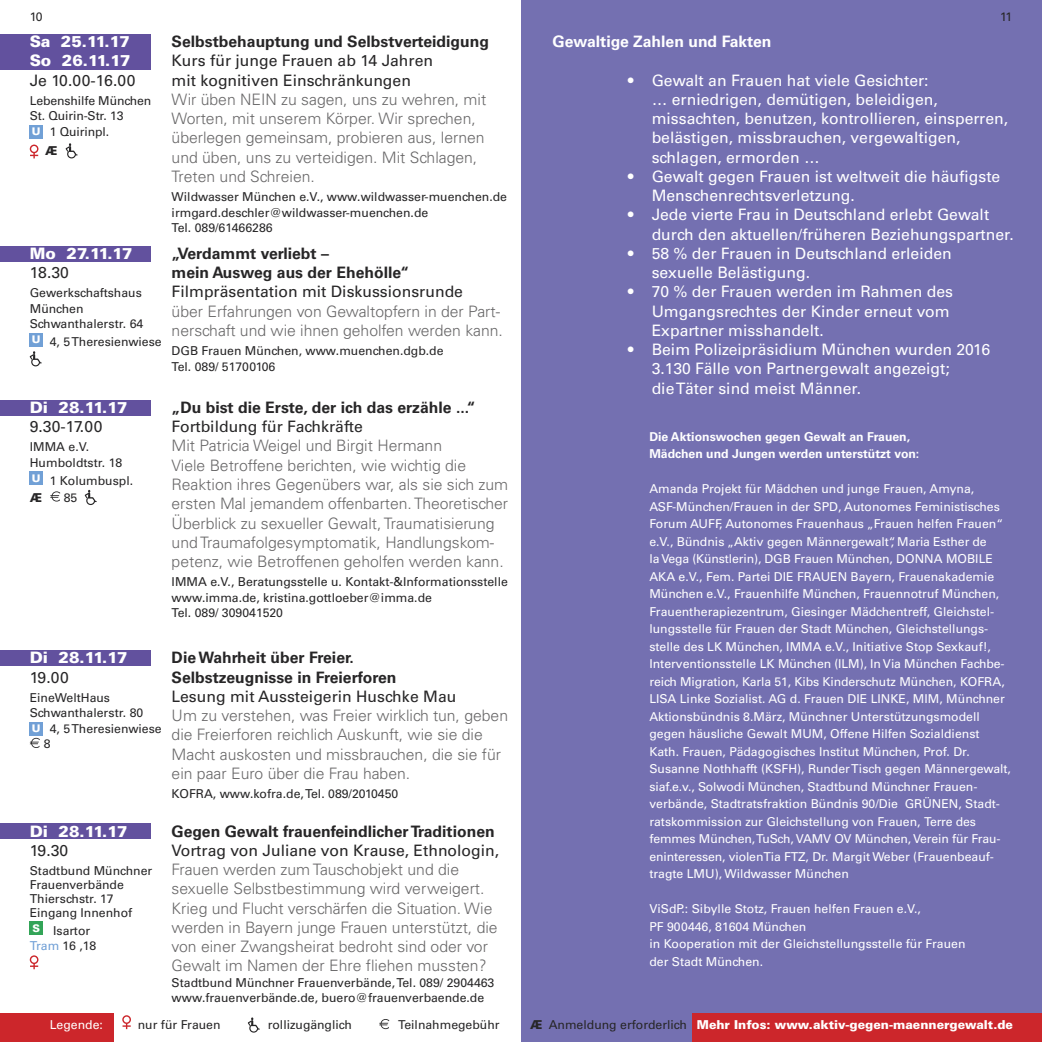
<style>
.page{position:relative;width:1042px;height:1042px;background:#fff}
.page>*{position:absolute;margin:0;border:0;box-sizing:border-box;transform-origin:0 0}
.t1{font:300 15.75px/19.2px "Univers LT";color:#686768}
.t2{font:15.75px/19.2px "Univers LT Std";color:#fff}
.t3{font:15.75px/19.2px "Univers LT Std";color:#272627}
.t4{font:700 15.75px/19.2px "Univers LT Std";color:#272627}
.t5{font:900 15.75px/19.2px "Univers LT Std";letter-spacing:-.035em;color:#fff}
.t6{font:700 15.75px "Univers LT Std";color:#fff}
.t7{font:12.25px/17.5px "Univers LT Std";color:#fff}
.t8{font:12.25px/15.4px "Univers LT Std";color:#272627}
.t9{font:700 12.25px/17.5px "Univers LT Std";color:#fff}
.t10{font:900 12.25px "Univers LT Std";color:#fff}
.t11{font:900 12.25px "Univers LT Std";color:#272627}
.t12{font:900 10.5px "Univers LT Std";color:#fff}
.s1{color:#71a0d6}
.s2{color:#cc262b}
.s3{font-weight:900}
</style>
<div class="page">
<div style="left:521px;top:0;width:521px;height:1042px;background:#7470b1"></div>
<div style="left:0;top:400px;width:151px;height:16px;background:#62519e"></div>
<div style="left:0;top:246px;width:151px;height:15px;background:#62519e"></div>
<div style="left:0;top:34px;width:151px;height:36px;background:#62519e"></div>
<div style="left:0;top:650px;width:151px;height:16px;background:#62519e"></div>
<div style="left:0;top:823px;width:151px;height:16px;background:#62519e"></div>
<div style="left:30px;top:333px;width:13px;height:13px;background:#71a0d6"></div>
<div style="left:30px;top:125px;width:13px;height:13px;background:#71a0d6"></div>
<svg style="left:30px;top:145px;width:8px;height:13px"></svg>
<svg style="left:66px;top:143px;width:11px;height:15px"></svg>
<div style="left:30px;top:472px;width:13px;height:13px;background:#71a0d6"></div>
<svg style="left:85px;top:490px;width:12px;height:15px"></svg>
<svg style="left:50px;top:491px;width:10px;height:10px"></svg>
<svg style="left:30px;top:351px;width:12px;height:15px"></svg>
<div style="left:30px;top:722px;width:13px;height:13px;background:#71a0d6"></div>
<svg style="left:30px;top:738px;width:10px;height:10px"></svg>
<div style="left:30px;top:921px;width:13px;height:13px;background:#32a457"></div>
<svg style="left:30px;top:955px;width:8px;height:14px"></svg>
<div style="left:0;top:1014px;width:113px;height:28px;background:#cc262b"></div>
<svg style="left:379px;top:1019px;width:10px;height:10px"></svg>
<svg style="left:248px;top:1017px;width:12px;height:15px"></svg>
<svg style="left:122px;top:1015px;width:9px;height:14px"></svg>
<div style="left:692px;top:1014px;width:350px;height:28px;background:#cc262b"></div>
<p class="t8" style="left:30px;top:10px;width:14px">10</p>
<p class="t8" style="left:1000px;top:10px;width:13px">11</p>
<p class="t5" style="left:30px;top:33px;width:103px">Sa 25.11.17<br>So 26.11.17</p>
<p class="t3" style="left:30px;top:72px;width:107px">Je 10.00-16.00</p>
<p class="t8" style="left:30px;top:94px;width:123px">Lebenshilfe München</p>
<p class="t8" style="left:30px;top:109px;width:95px">St. Quirin-Str. 13</p>
<p class="t8" style="left:50px;top:125px;width:61px">1 Quirinpl.</p>
<p class="t11" style="left:45px;top:146px;width:14px">Æ</p>
<p class="t12" style="left:32px;top:128px;width:10px">U</p>
<p class="t5" style="left:30px;top:245px;width:105px">Mo 27.11.17</p>
<p class="t3" style="left:30px;top:264px;width:41px">18.30</p>
<p class="t8" style="left:30px;top:286px;width:115px">Gewerkschaftshaus<br>München<br>Schwanthalerstr. 64</p>
<p class="t8" style="left:50px;top:335px;width:113px">4, 5Theresienwiese</p>
<p class="t12" style="left:32px;top:336px;width:10px">U</p>
<p class="t5" style="left:30px;top:399px;width:99px">Di 28.11.17</p>
<p class="t3" style="left:30px;top:418px;width:74px">9.30-17.00</p>
<p class="t8" style="left:30px;top:440px;width:94px">IMMA e.V.<br>Humboldtstr. 18</p>
<p class="t8" style="left:50px;top:474px;width:85px">1 Kolumbuspl.</p>
<p class="t11" style="left:30px;top:493px;width:14px">Æ</p>
<p class="t8" style="left:64px;top:490px;width:15px">85</p>
<p class="t12" style="left:32px;top:474px;width:10px">U</p>
<p class="t5" style="left:30px;top:649px;width:99px">Di 28.11.17</p>
<p class="t3" style="left:30px;top:669px;width:41px">19.00</p>
<p class="t8" style="left:30px;top:691px;width:82px">EineWeltHaus</p>
<p class="t8" style="left:30px;top:706px;width:115px">Schwanthalerstr. 80</p>
<p class="t8" style="left:50px;top:721px;width:113px">4, 5Theresienwiese</p>
<p class="t8" style="left:44px;top:737px;width:8px">8</p>
<p class="t12" style="left:32px;top:724px;width:10px">U</p>
<p class="t5" style="left:30px;top:823px;width:99px">Di 28.11.17</p>
<p class="t3" style="left:30px;top:842px;width:40px">19.30</p>
<p class="t8" style="left:30px;top:865px;width:124px;line-height:14px">Stadtbund Münchner<br>Frauenverbände<br>Thierschstr. 17<br>Eingang Innenhof</p>
<p class="t8" style="left:30px;top:923px;width:68px;text-indent:23px">Isartor<br><span class="s1">Tram</span> 16 ,18</p>
<p class="t12" style="left:33px;top:924px;width:9px">S</p>
<p class="t4" style="left:172px;top:33px;width:319px">Selbstbehauptung und Selbstverteidigung</p>
<p class="t3" style="left:172px;top:53px;width:263px">Kurs für junge Frauen ab 14 Jahren mit kognitiven Einschränkungen</p>
<p class="t1" style="left:172px;top:91px;width:316px">Wir üben NEIN zu sagen, uns zu wehren, mit Worten, mit unserem Körper. Wir sprechen, überlegen gemeinsam, probieren aus, lernen und üben, uns zu verteidigen. Mit Schlagen, Treten und Schreien.</p>
<p class="t8" style="left:172px;top:190px;width:337px">Wildwasser München e.V., www.wildwasser-muenchen.de irmgard.deschler@wildwasser-muenchen.de<br>Tel. 089/61466286</p>
<p class="t4" style="left:172px;top:245px;width:239px">„Verdammt verliebt –<br>mein Ausweg aus der Ehehölle“</p>
<p class="t3" style="left:172px;top:284px;width:293px">Filmpräsentation mit Diskussionsrunde</p>
<p class="t1" style="left:172px;top:303px;width:333px">über Erfahrungen von Gewaltopfern in der Part&shy;nerschaft und wie ihnen geholfen werden kann.</p>
<p class="t8" style="left:172px;top:344px;width:273px">DGB Frauen München, www.muenchen.dgb.de<br>Tel. 089/ 51700106</p>
<p class="t4" style="left:172px;top:399px;width:305px">„Du bist die Erste, der ich das erzähle ...“</p>
<p class="t3" style="left:172px;top:418px;width:193px">Fortbildung für Fachkräfte</p>
<p class="t1" style="left:172px;top:438px;width:338px">Mit Patricia Weigel und Birgit Hermann<br>Viele Betroffene berichten, wie wichtig die Reaktion ihres Gegenübers war, als sie sich zum ersten Mal jemandem offenbarten. Theoretischer Überblick zu sexueller Gewalt, Traumatisierung und Traumafolgesymptomatik, Handlungskom&shy;petenz, wie Betroffenen geholfen werden kann.</p>
<p class="t8" style="left:172px;top:575px;width:338px">IMMA e.V., Beratungsstelle u. Kontakt-&amp;Informationsstelle www.imma.de, kristina.gottloeber@imma.de<br>Tel. 089/ 309041520</p>
<p class="t4" style="left:172px;top:649px;width:226px">DieWahrheit über Freier.<br>Selbstzeugnisse in Freierforen</p>
<p class="t3" style="left:172px;top:688px;width:286px">Lesung mit Aussteigerin Huschke Mau</p>
<p class="t1" style="left:172px;top:707px;width:338px">Um zu verstehen, was Freier wirklich tun, geben die Freierforen reichlich Auskunft, wie sie die Macht auskosten und missbrauchen, die sie für ein paar Euro über die Frau haben.</p>
<p class="t8" style="left:172px;top:787px;width:228px">KOFRA, www.kofra.de,Tel. 089/2010450</p>
<p class="t4" style="left:172px;top:823px;width:325px">Gegen Gewalt frauenfeindlicherTraditionen</p>
<p class="t3" style="left:172px;top:842px;width:329px">Vortrag von Juliane von Krause, Ethnologin,</p>
<p class="t1" style="left:172px;top:861px;width:327px">Frauen werden zum Tauschobjekt und die sexuelle Selbstbestimmung wird verweigert.<br>Krieg und Flucht verschärfen die Situation. Wie werden in Bayern junge Frauen unterstützt, die von einer Zwangsheirat bedroht sind oder vor Gewalt im Namen der Ehre fliehen mussten?</p>
<p class="t8" style="left:172px;top:976px;width:324px">Stadtbund Münchner Frauenverbände,Tel. 089/ 2904463 www.frauenverbände.de, buero@frauenverbaende.de</p>
<p class="t7" style="left:50px;top:1017px;width:65px">Legende: <span class="s2">..</span></p>
<p class="t8" style="left:138px;top:1018px;width:84px">nur für Frauen</p>
<p class="t8" style="left:268px;top:1018px;width:86px">rollizugänglich</p>
<p class="t8" style="left:398px;top:1018px;width:103px">Teilnahmegebühr</p>
<p class="t6" style="left:552px;top:36px;width:221px">Gewaltige Zahlen und Fakten</p>
<p class="t2" style="left:652px;top:72px;width:358px;text-indent:-25px"><span class="s3">•</span> Gewalt an Frauen hat viele Gesichter:<br>… erniedrigen, demütigen, beleidigen, missachten, benutzen, kontrollieren, einsperren, belästigen, missbrauchen, vergewaltigen, schlagen, ermorden …</p>
<p class="t2" style="left:652px;top:168px;width:350px;text-indent:-25px"><span class="s3">•</span> Gewalt gegen Frauen ist weltweit die häufigste<br>Menschenrechtsverletzung.</p>
<p class="t2" style="left:652px;top:207px;width:364px;text-indent:-25px"><span class="s3">•</span> Jede vierte Frau in Deutschland erlebt Gewalt durch den aktuellen/früheren Beziehungspartner.</p>
<p class="t2" style="left:652px;top:245px;width:301px;text-indent:-25px"><span class="s3">•</span> 58 % der Frauen in Deutschland erleiden sexuelle Belästigung.</p>
<p class="t2" style="left:652px;top:284px;width:303px;text-indent:-25px"><span class="s3">•</span> 70 % der Frauen werden im Rahmen des<br>Umgangsrechtes der Kinder erneut vom<br>Expartner misshandelt.</p>
<p class="t2" style="left:652px;top:341px;width:340px;text-indent:-25px"><span class="s3">•</span> Beim Polizeipräsidium München wurden 2016<br>3.130 Fälle von Partnergewalt angezeigt; dieTäter sind meist Männer.</p>
<p class="t9" style="left:649px;top:428px;width:271px">Die Aktionswochen gegen Gewalt an Frauen,<br>Mädchen und Jungen werden unterstützt von:</p>
<p class="t7" style="left:649px;top:481px;width:363px">Amanda Projekt für Mädchen und junge Frauen, Amyna, ASF-München/Frauen in der SPD, Autonomes Feministisches Forum AUFF, Autonomes Frauenhaus „Frauen helfen Frauen“ e.V., Bündnis „Aktiv gegen Männergewalt“, Maria Esther de<br>la Vega (Künstlerin), DGB Frauen München, DONNA MOBILE AKA e.V., Fem. Partei DIE FRAUEN Bayern, Frauenakademie München e.V., Frauenhilfe München, Frauennotruf München, Frauentherapiezentrum, Giesinger Mädchentreff, Gleichstel&shy;lungsstelle für Frauen der Stadt München, Gleichstellungs&shy;stelle des LK München, IMMA e.V., Initiative Stop Sexkauf!, Interventionsstelle LK München (ILM), In Via München Fachbe&shy;reich Migration, Karla 51, Kibs Kinderschutz München, KOFRA, LISA Linke Sozialist. AG d. Frauen DIE LINKE, MIM, Münchner Aktionsbündnis 8.März, Münchner Unterstützungsmodell gegen häusliche Gewalt MUM, Offene Hilfen Sozialdienst Kath. Frauen, Pädagogisches Institut München, Prof. Dr.<br>Susanne Nothhafft (KSFH), RunderTisch gegen Männergewalt, siaf.e.v., Solwodi München, Stadtbund Münchner Frauen&shy;verbände, Stadtratsfraktion Bündnis 90/Die GRÜNEN, Stadt&shy;ratskommission zur Gleichstellung von Frauen, Terre des femmes München,TuSch, VAMV OV München, Verein für Frau&shy;eninteressen, violenTia FTZ, Dr. Margit Weber (Frauenbeauf&shy;tragte LMU), Wildwasser München</p>
<p class="t7" style="left:649px;top:901px;width:318px">ViSdP.: Sibylle Stotz, Frauen helfen Frauen e.V.,<br>PF 900446, 81604 München<br>in Kooperation mit der Gleichstellungsstelle für Frauen der Stadt München.</p>
<p class="t8" style="left:530px;top:1018px;width:158px"><span class="s3">Æ</span> Anmeldung erforderlich</p>
<p class="t10" style="left:697px;top:1020px;width:318px">Mehr Infos: www.aktiv-gegen-maennergewalt.de</p>
</div>
